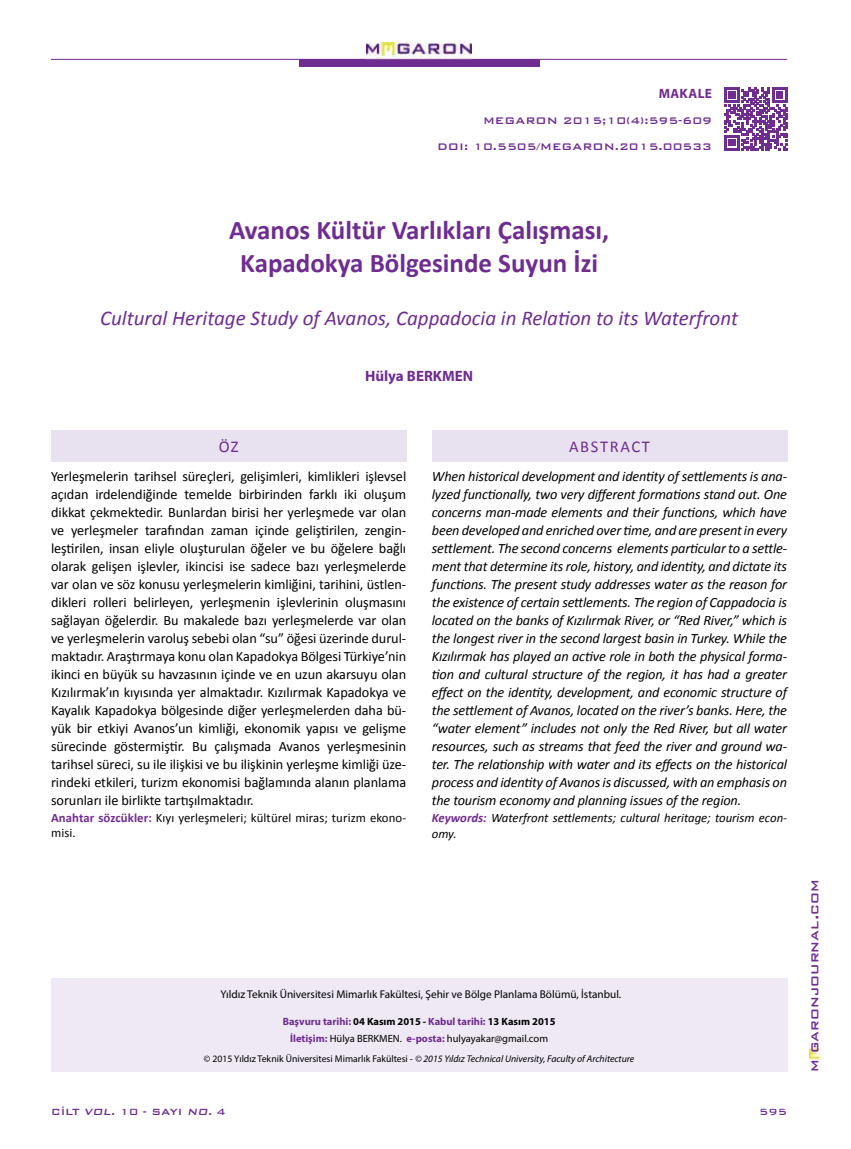
<style>
.page{position:relative;width:851px;height:1149px;background:#fff}
.page>*{position:absolute;margin:0;border:0;box-sizing:border-box;transform-origin:0 0}
.t1{font:700 27px/33px "Calibri";color:#6f2c91;text-align:center}
.t2{font:italic 21px "Calibri";color:#6f2c91}
.t3{font:500 16.5px "Bank Gothic BT";letter-spacing:.01em;color:#6f2c91}
.t4{font:16.5px "Calibri";letter-spacing:.1em;color:#6f2c91}
.t5{font:700 15px "Myriad Pro";color:#6f2c91}
.t6{font:14.25px/18px "Calibri";letter-spacing:-.005em;color:#000;text-align:justify}
.t7{font:italic 14.25px/18px "Calibri";letter-spacing:-.01em;color:#000;text-align:justify}
.t8{font:700 13.5px "Myriad Pro";letter-spacing:.025em;color:#6f2c91}
.t9{font:12.75px/15.3px "Calibri";letter-spacing:.01em;color:#000}
.t10{font:italic 12.75px/15.3px "Calibri";color:#000}
.t11{font:500 12.75px/25.8px "Bank Gothic";color:#6f2c91;text-align:right}
.t12{font:500 12px "Bank Gothic BT";color:#6f2c91}
.t13{font:11.25px "Myriad Pro";color:#000}
.t14{font:700 10.5px/16.8px "Myriad Pro";color:#6f2c91;text-align:center}
.t15{font:italic 9.75px "Myriad Pro";color:#000}
.s1{font-weight:700;color:#6f2c91}
.s2{color:#000}
.s3{font-style:italic;color:#000}
.s4{font-weight:400;color:#000}
.s5{font-style:normal}
.s6{font-style:italic}
</style>
<div class="page">
<div style="left:51px;top:978px;width:736px;height:93px;background:#eee9f4"></div>
<div style="left:299px;top:59px;width:240px;height:7px;background:#6f2c91"></div>
<img style="left:809px;top:1046px;width:13px;height:12px">
<img style="left:367px;top:43px;width:104px;height:16px">
<hr style="left:51px;top:59px;width:736px;height:1px;background:#6f2c91">
<svg style="left:724px;top:87px;width:63px;height:63px"></svg>
<div style="left:432px;top:430px;width:355px;height:31px;background:#e8e1f0"></div>
<div style="left:51px;top:430px;width:355px;height:31px;background:#e8e1f0"></div>
<p class="t8" style="left:658px;top:85px;width:55px">MAKALE</p>
<p class="t11" style="left:437px;top:106px;width:276px">MEGARON 2015;10(4):595-609<br>DOI: 10.5505/MEGARON.2015.00533</p>
<h1 class="t1" style="left:229px;top:212px;width:381px">Avanos Kültür Varlıkları Çalışması,<br>Kapadokya Bölgesinde Suyun İzi</h1>
<h2 class="t2" style="left:100px;top:305px;width:639px">Cultural Heritage Study of Avanos, Cappadocia in Relation to its Waterfront</h2>
<p class="t5" style="left:365px;top:366px;width:110px">Hülya BERKMEN</p>
<p class="t4" style="left:219px;top:436px;width:21px">ÖZ</p>
<p class="t4" style="left:569px;top:436px;width:82px">ABSTRACT</p>
<p class="t6" style="left:51px;top:466px;width:357px">Yerleşmelerin tarihsel süreçleri, gelişimleri, kimlikleri işlevsel açıdan irdelendiğinde temelde birbirinden farklı iki oluşum dikkat çekmektedir. Bunlardan birisi her yerleşmede var olan ve yerleşmeler tarafından zaman içinde geliştirilen, zengin&shy;leştirilen, insan eliyle oluşturulan öğeler ve bu öğelere bağlı olarak gelişen işlevler, ikincisi ise sadece bazı yerleşmelerde var olan ve söz konusu yerleşmelerin kimliğini, tarihini, üstlen&shy;dikleri rolleri belirleyen, yerleşmenin işlevlerinin oluşmasını sağlayan öğelerdir. Bu makalede bazı yerleşmelerde var olan ve yerleşmelerin varoluş sebebi olan “su” öğesi üzerinde durul&shy;maktadır. Araştırmaya konu olan Kapadokya Bölgesi Türkiye’nin ikinci en büyük su havzasının içinde ve en uzun akarsuyu olan Kızılırmak’ın kıyısında yer almaktadır. Kızılırmak Kapadokya ve Kayalık Kapadokya bölgesinde diğer yerleşmelerden daha bü&shy;yük bir etkiyi Avanos’un kimliği, ekonomik yapısı ve gelişme sürecinde göstermiştir. Bu çalışmada Avanos yerleşmesinin tarihsel süreci, su ile ilişkisi ve bu ilişkinin yerleşme kimliği üze&shy;rindeki etkileri, turizm ekonomisi bağlamında alanın planlama sorunları ile birlikte tartışılmaktadır.</p>
<p class="t9" style="left:51px;top:808px;width:357px"><span class="s1">Anahtar sözcükler:</span> Kıyı yerleşmeleri; kültürel miras; turizm ekono&shy;misi.</p>
<p class="t7" style="left:432px;top:466px;width:357px">When historical development and identity of settlements is ana&shy;lyzed functionally, two very different formations stand out. One concerns man-made elements and their functions, which have been developed and enriched over time, and are present in every settlement. The second concerns elements particular to a settle&shy;ment that determine its role, history, and identity, and dictate its functions. The present study addresses water as the reason for the existence of certain settlements. The region of Cappadocia is located on the banks of Kızılırmak River, or “Red River,” which is the longest river in the second largest basin in Turkey. While the Kızılırmak has played an active role in both the physical forma&shy;tion and cultural structure of the region, it has had a greater effect on the identity, development, and economic structure of the settlement of Avanos, located on the river’s banks. Here, the “water element” includes not only the Red River, but all water resources, such as streams that feed the river and ground wa&shy;ter. The relationship with water and its effects on the historical process and identity of Avanos is discussed, with an emphasis on the tourism economy and planning issues of the region.</p>
<p class="t10" style="left:432px;top:809px;width:357px"><span class="s1">Keywords:</span> Waterfront settlements; cultural heritage; tourism econ&shy;omy.</p>
<p class="t13" style="left:220px;top:987px;width:402px">Yıldız Teknik Üniversitesi Mimarlık Fakültesi, Şehir ve Bölge Planlama Bölümü, İstanbul.</p>
<p class="t14" style="left:283px;top:1012px;width:274px">Başvuru tarihi: <span class="s2">04 Kasım 2015</span> <span class="s3">-</span> Kabul tarihi: <span class="s2">13 Kasım 2015<br></span>İletişim: <span class="s4">Hülya BERKMEN.</span> e-posta: <span class="s4">hulyayakar@gmail.com</span></p>
<p class="t15" style="left:204px;top:1052px;width:432px"><span class="s5">© 2015 Yıldız Teknik Üniversitesi Mimarlık Fakültesi -</span> © 2015 Yıldız Technical University, Faculty of Architecture</p>
<p class="t12" style="left:51px;top:1104px;width:176px">CİLT <span class="s6">VOL.</span> 10 - SAYI <span class="s6">NO.</span> 4</p>
<p class="t12" style="left:759px;top:1104px;width:29px">595</p>
<p class="t3" style="left:805px;top:1071px;width:194px;rotate:-90deg">m garonjournal.com</p>
</div>
